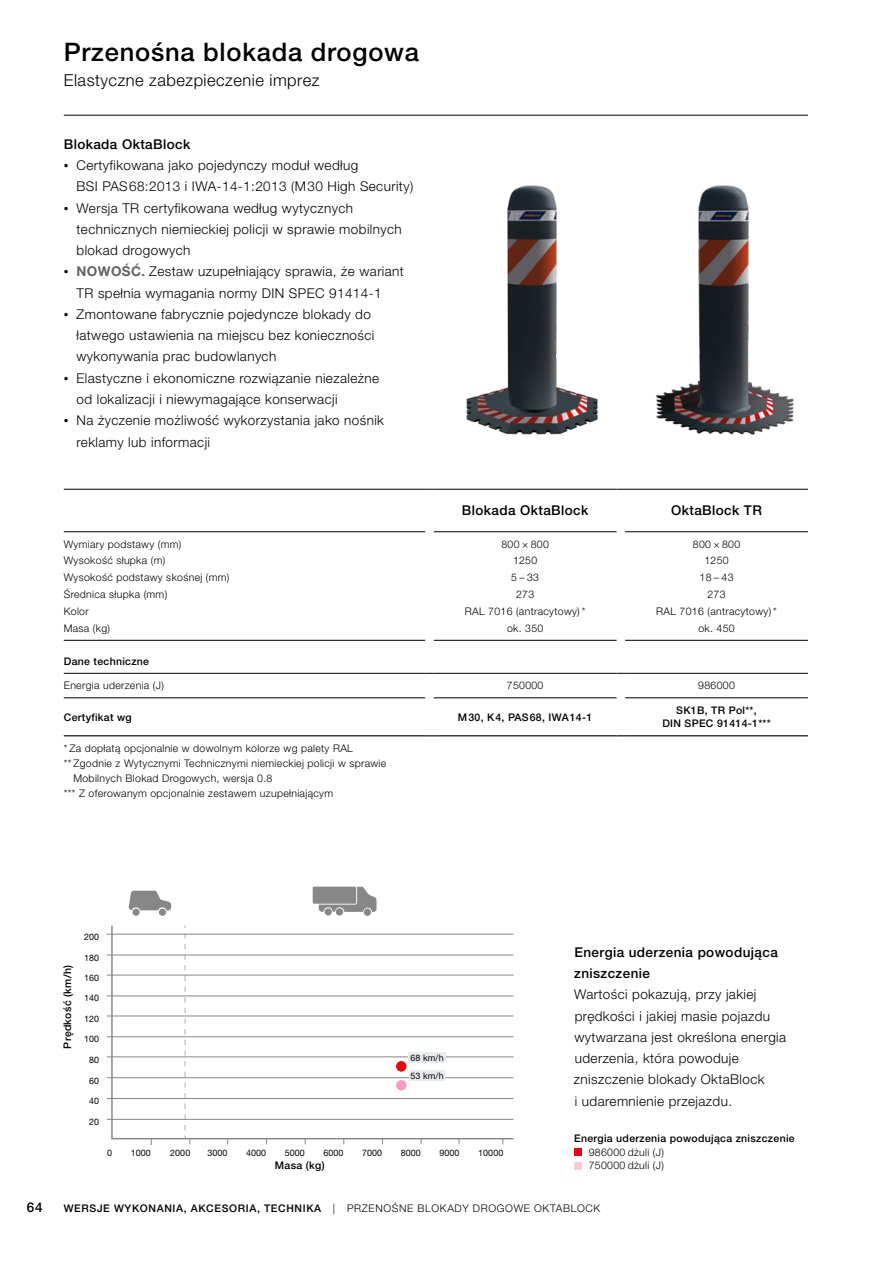
<style>
.page{position:relative;width:893px;height:1263px;background:#fff}
.page>*{position:absolute;margin:0;border:0;box-sizing:border-box;transform-origin:0 0}
.t1{font:500 25.5px "Hoermann Helvetica Neue";letter-spacing:.03em;color:#000}
.t2{font:300 16.5px "Hoermann Helvetica Neue";letter-spacing:.03em;color:#000}
.t3{font:300 13.5px/21.3px "Hoermann Helvetica Neue";letter-spacing:.03em;color:#000}
.t4{font:500 13.5px/21.3px "Hoermann Helvetica Neue";letter-spacing:.03em;color:#000}
.t5{font:300 10.5px/13.5px "Hoermann Helvetica Neue";letter-spacing:.03em;color:#000}
.t6{font:500 10.5px/13.5px "Hoermann Helvetica Neue";letter-spacing:.03em;color:#000;text-align:center}
.t7{font:500 10.5px "Hoermann Helvetica Neue";letter-spacing:.06em;color:#000}
.t8{font:8.85px "Hoermann Helvetica Neue Rm";letter-spacing:.01em;color:#000}
.s1{font-family:"Times New Roman";font-weight:400}
.s2{font-weight:700;color:#646363}
.s3{font-weight:300}
</style>
<div class="page">
<hr style="left:64px;top:489px;width:361px;height:1px;background:#000">
<hr style="left:434px;top:489px;width:183px;height:1px;background:#000">
<hr style="left:625px;top:489px;width:183px;height:1px;background:#000">
<hr style="left:64px;top:640px;width:361px;height:1px;background:#000">
<hr style="left:434px;top:640px;width:183px;height:1px;background:#000">
<hr style="left:625px;top:640px;width:183px;height:1px;background:#000">
<hr style="left:64px;top:735px;width:361px;height:1px;background:#000">
<hr style="left:434px;top:735px;width:183px;height:1px;background:#000">
<hr style="left:625px;top:735px;width:183px;height:1px;background:#000">
<hr style="left:64px;top:531px;width:361px;height:1px;background:#000">
<hr style="left:434px;top:531px;width:183px;height:1px;background:#000">
<hr style="left:625px;top:531px;width:183px;height:1px;background:#000">
<hr style="left:64px;top:673px;width:361px;height:1px;background:#000">
<hr style="left:434px;top:673px;width:183px;height:1px;background:#000">
<hr style="left:625px;top:673px;width:183px;height:1px;background:#000">
<hr style="left:64px;top:697px;width:361px;height:1px;background:#000">
<hr style="left:434px;top:697px;width:183px;height:1px;background:#000">
<hr style="left:625px;top:697px;width:183px;height:1px;background:#000">
<img style="left:466px;top:185px;width:132px;height:250px">
<img style="left:655px;top:185px;width:139px;height:250px">
<div style="left:574px;top:1148px;width:8px;height:8px;background:#e30613"></div>
<div style="left:574px;top:1161px;width:8px;height:8px;background:#f8c9df"></div>
<div style="left:132px;top:909px;width:8px;height:7px;background:#878787;border-radius:50%"></div>
<div style="left:159px;top:909px;width:7px;height:7px;background:#878787;border-radius:50%"></div>
<svg style="left:129px;top:891px;width:42px;height:19px"></svg>
<div style="left:325px;top:908px;width:7px;height:7px;background:#878787;border-radius:50%"></div>
<div style="left:336px;top:908px;width:7px;height:7px;background:#878787;border-radius:50%"></div>
<div style="left:364px;top:908px;width:7px;height:8px;background:#878787;border-radius:50%"></div>
<svg style="left:313px;top:887px;width:64px;height:25px;background:#999"></svg>
<hr style="left:107px;top:1119px;width:406px;height:1px;background:#878787">
<hr style="left:107px;top:1098px;width:406px;height:1px;background:#878787">
<hr style="left:107px;top:1077px;width:406px;height:1px;background:#878787">
<hr style="left:107px;top:1056px;width:406px;height:1px;background:#878787">
<hr style="left:107px;top:1036px;width:406px;height:1px;background:#878787">
<hr style="left:107px;top:1015px;width:406px;height:1px;background:#878787">
<hr style="left:107px;top:995px;width:406px;height:1px;background:#878787">
<hr style="left:107px;top:975px;width:406px;height:1px;background:#878787">
<hr style="left:107px;top:955px;width:406px;height:1px;background:#878787">
<hr style="left:107px;top:934px;width:406px;height:1px;background:#878787">
<svg style="left:110px;top:925px;width:403px;height:215px"></svg>
<div style="left:409px;top:1070px;width:36px;height:11px;background:#e9ecee"></div>
<div style="left:396px;top:1080px;width:11px;height:10px;background:#f39fc5;border-radius:50%"></div>
<div style="left:408px;top:1052px;width:38px;height:11px;background:#e9ecee"></div>
<div style="left:396px;top:1061px;width:11px;height:10px;background:#e30613;border-radius:50%"></div>
<hr style="left:64px;top:115px;width:744px;height:1px;background:#000">
<h1 class="t1" style="left:64px;top:34px;width:357px">Przenośna blokada drogowa</h1>
<p class="t2" style="left:64px;top:69px;width:257px">Elastyczne zabezpieczenie imprez</p>
<p class="t4" style="left:64px;top:133px;width:128px">Blokada OktaBlock</p>
<p class="t3" style="left:77px;top:154px;width:338px;text-indent:-13px"><span class="s1">•</span> Certyfikowana jako pojedynczy moduł według<br>BSI PAS68:2013 i IWA‑14‑1:2013 (M30 High Security)</p>
<p class="t3" style="left:77px;top:196px;width:327px;text-indent:-13px"><span class="s1">•</span> Wersja TR certyfikowana według wytycznych technicznych niemieckiej policji w sprawie mobilnych blokad drogowych</p>
<p class="t3" style="left:77px;top:260px;width:329px;text-indent:-13px"><span class="s1">•</span> <span class="s2">NOWOŚĆ.</span> Zestaw uzupełniający sprawia, że wariant<br>TR spełnia wymagania normy DIN SPEC 91414-1</p>
<p class="t3" style="left:77px;top:303px;width:299px;text-indent:-13px"><span class="s1">•</span> Zmontowane fabrycznie pojedyncze blokady do łatwego ustawienia na miejscu bez konieczności wykonywania prac budowlanych</p>
<p class="t3" style="left:77px;top:366px;width:304px;text-indent:-13px"><span class="s1">•</span> Elastyczne i ekonomiczne rozwiązanie niezależne od lokalizacji i niewymagające konserwacji</p>
<p class="t3" style="left:77px;top:409px;width:309px;text-indent:-13px"><span class="s1">•</span> Na życzenie możliwość wykorzystania jako nośnik reklamy lub informacji</p>
<p class="t4" style="left:462px;top:499px;width:128px">Blokada OktaBlock</p>
<p class="t4" style="left:671px;top:499px;width:92px">OktaBlock TR</p>
<p class="t5" style="left:64px;top:536px;width:119px">Wymiary podstawy (mm)</p>
<p class="t5" style="left:501px;top:536px;width:49px">800 × 800</p>
<p class="t5" style="left:693px;top:536px;width:49px">800 × 800</p>
<p class="t5" style="left:64px;top:553px;width:103px">Wysokość słupka (m)</p>
<p class="t5" style="left:513px;top:553px;width:26px">1250</p>
<p class="t5" style="left:704px;top:553px;width:26px">1250</p>
<p class="t5" style="left:64px;top:570px;width:167px">Wysokość podstawy skośnej (mm)</p>
<p class="t5" style="left:511px;top:570px;width:29px">5–33</p>
<p class="t5" style="left:699px;top:570px;width:35px">18–43</p>
<p class="t5" style="left:64px;top:587px;width:105px">Średnica słupka (mm)</p>
<p class="t5" style="left:516px;top:587px;width:20px">273</p>
<p class="t5" style="left:707px;top:587px;width:20px">273</p>
<p class="t5" style="left:64px;top:604px;width:26px">Kolor</p>
<p class="t5" style="left:465px;top:604px;width:122px">RAL 7016 (antracytowy) *</p>
<p class="t5" style="left:656px;top:604px;width:122px">RAL 7016 (antracytowy) *</p>
<p class="t5" style="left:64px;top:621px;width:48px">Masa (kg)</p>
<p class="t5" style="left:507px;top:621px;width:38px">ok. 350</p>
<p class="t5" style="left:698px;top:621px;width:38px">ok. 450</p>
<p class="t6" style="left:64px;top:654px;width:87px">Dane techniczne</p>
<p class="t5" style="left:64px;top:678px;width:102px">Energia uderzenia (J)</p>
<p class="t5" style="left:507px;top:678px;width:38px">750000</p>
<p class="t5" style="left:698px;top:678px;width:38px">986000</p>
<p class="t6" style="left:64px;top:709px;width:69px">Certyfikat wg</p>
<p class="t6" style="left:458px;top:709px;width:136px">M30, K4, PAS68, IWA14-1</p>
<p class="t6" style="left:662px;top:703px;width:110px">SK1B, TR Pol**,<br>DIN SPEC 91414-1***</p>
<p class="t5" style="left:64px;top:741px;width:291px">* Za dopłatą opcjonalnie w dowolnym kolorze wg palety RAL</p>
<p class="t5" style="left:64px;top:756px;width:324px">** Zgodnie z Wytycznymi Technicznymi niemieckiej policji w sprawie</p>
<p class="t5" style="left:73px;top:771px;width:200px">Mobilnych Blokad Drogowych, wersja 0.8</p>
<p class="t5" style="left:64px;top:786px;width:271px">*** Z oferowanym opcjonalnie zestawem uzupełniającym</p>
<p class="t6" style="left:60px;top:1048px;width:85px;rotate:-90deg">Prędkość (km/h)</p>
<p class="t8" style="left:84px;top:931px;width:17px">200</p>
<p class="t8" style="left:84px;top:951px;width:17px">180</p>
<p class="t8" style="left:84px;top:972px;width:17px">160</p>
<p class="t8" style="left:84px;top:992px;width:17px">140</p>
<p class="t8" style="left:84px;top:1012px;width:17px">120</p>
<p class="t8" style="left:84px;top:1032px;width:17px">100</p>
<p class="t8" style="left:89px;top:1053px;width:12px">80</p>
<p class="t8" style="left:89px;top:1074px;width:12px">60</p>
<p class="t8" style="left:89px;top:1095px;width:12px">40</p>
<p class="t8" style="left:89px;top:1116px;width:12px">20</p>
<p class="t8" style="left:410px;top:1051px;width:35px">68 km/h</p>
<p class="t8" style="left:410px;top:1070px;width:35px">53 km/h</p>
<p class="t8" style="left:107px;top:1146px;width:6px">0</p>
<p class="t8" style="left:131px;top:1146px;width:22px">1000</p>
<p class="t8" style="left:170px;top:1146px;width:22px">2000</p>
<p class="t8" style="left:207px;top:1146px;width:22px">3000</p>
<p class="t8" style="left:246px;top:1146px;width:22px">4000</p>
<p class="t8" style="left:285px;top:1146px;width:22px">5000</p>
<p class="t8" style="left:323px;top:1146px;width:22px">6000</p>
<p class="t8" style="left:362px;top:1146px;width:22px">7000</p>
<p class="t8" style="left:401px;top:1146px;width:22px">8000</p>
<p class="t8" style="left:439px;top:1146px;width:22px">9000</p>
<p class="t8" style="left:478px;top:1146px;width:27px">10000</p>
<p class="t6" style="left:275px;top:1158px;width:51px">Masa (kg)</p>
<p class="t4" style="left:574px;top:940px;width:205px">Energia uderzenia powodująca zniszczenie</p>
<p class="t3" style="left:574px;top:983px;width:214px">Wartości pokazują, przy jakiej prędkości i jakiej masie pojazdu wytwarzana jest określona energia uderzenia, która powoduje zniszczenie blokady OktaBlock<br>i udaremnienie przejazdu.</p>
<p class="t6" style="left:574px;top:1131px;width:222px">Energia uderzenia powodująca zniszczenie</p>
<p class="t5" style="left:589px;top:1145px;width:77px">986000 dżuli (J)<br>750000 dżuli (J)</p>
<p class="t4" style="left:27px;top:1196px;width:17px">64</p>
<p class="t7" style="left:64px;top:1201px;width:538px">WERSJE WYKONANIA, AKCESORIA, TECHNIKA <span class="s3">| PRZENOŚNE BLOKADY DROGOWE OKTABLOCK</span></p>
</div>
